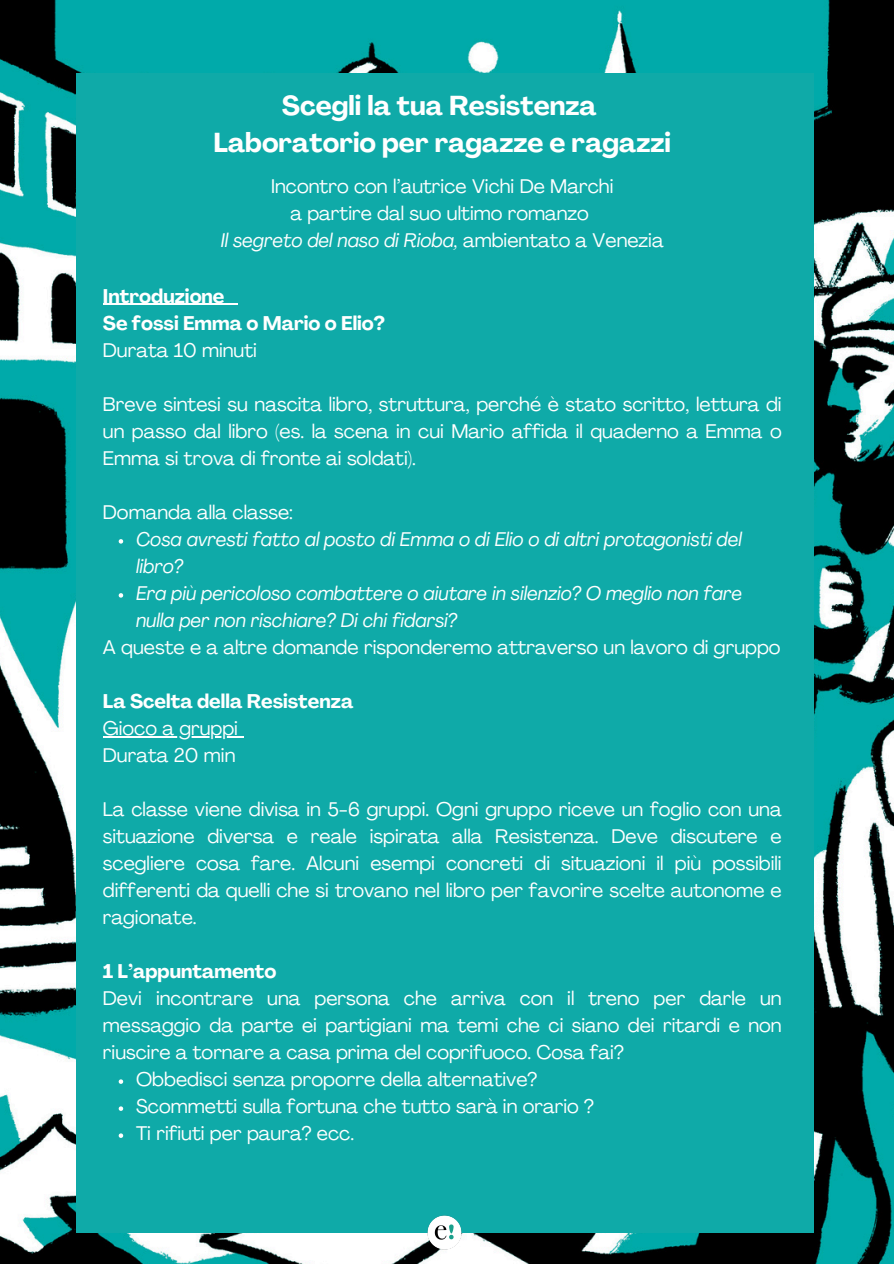
<style>
.page{position:relative;width:894px;height:1264px;background:#fff}
.page>*{position:absolute;margin:0;border:0;box-sizing:border-box;transform-origin:0 0}
.t1{font:700 27px/37.2px "Agrandir";color:#fff;text-align:center}
.t2{font:19.5px/27px "Agrandir";color:#fff;text-align:justify}
.t3{font:italic 19.5px/27px "Agrandir";color:#fff}
.t4{font:700 19.5px "Agrandir";color:#fff}
.s1{font-style:normal}
</style>
<div class="page">
<img style="left:0;top:0;width:893px;height:1263px">
<div style="left:77px;top:73px;width:736px;height:1159px;background:#0faaa8"></div>
<img style="left:414px;top:1215px;width:61px;height:48px">
<hr style="left:103px;top:304px;width:121px;height:1px;background:#fff">
<svg style="left:224px;top:304px;width:13px;height:1px"></svg>
<svg style="left:119px;top:539px;width:4px;height:4px"></svg>
<svg style="left:119px;top:593px;width:4px;height:4px"></svg>
<hr style="left:103px;top:736px;width:135px;height:1px;background:#fff">
<svg style="left:119px;top:1079px;width:4px;height:4px"></svg>
<svg style="left:119px;top:1106px;width:4px;height:4px"></svg>
<svg style="left:119px;top:1133px;width:4px;height:4px"></svg>
<p class="t1" style="left:213px;top:90px;width:459px">Scegli la tua Resistenza<br>Laboratorio per ragazze e ragazzi</p>
<h1 class="t2" style="left:271px;top:175px;width:343px">Incontro con l’autrice Vichi De Marchi</h1>
<p class="t2" style="left:290px;top:202px;width:300px">a partire dal suo ultimo romanzo</p>
<p class="t3" style="left:221px;top:229px;width:444px">Il segreto del naso di Rioba, <span class="s1">ambientato a Venezia</span></p>
<p class="t4" style="left:103px;top:288px;width:123px">Introduzione</p>
<p class="t4" style="left:103px;top:315px;width:283px">Se fossi Emma o Mario o Elio?</p>
<p class="t2" style="left:103px;top:338px;width:155px">Durata 10 minuti</p>
<p class="t2" style="left:103px;top:392px;width:680px">Breve sintesi su nascita libro, struttura, perché è stato scritto, lettura di un passo dal libro (es. la scena in cui Mario affida il quaderno a Emma o Emma si trova di fronte ai soldati).</p>
<p class="t2" style="left:103px;top:500px;width:191px">Domanda alla classe:</p>
<p class="t3" style="left:136px;top:527px;width:607px">Cosa avresti fatto al posto di Emma o di Elio o di altri protagonisti del libro?</p>
<p class="t3" style="left:136px;top:581px;width:607px">Era più pericoloso combattere o aiutare in silenzio? O meglio non fare nulla per non rischiare? Di chi fidarsi?</p>
<p class="t2" style="left:103px;top:635px;width:679px">A queste e a altre domande risponderemo attraverso un lavoro di gruppo</p>
<p class="t4" style="left:103px;top:693px;width:252px">La Scelta della Resistenza</p>
<p class="t2" style="left:103px;top:716px;width:137px">Gioco a gruppi</p>
<p class="t2" style="left:103px;top:743px;width:134px">Durata 20 min</p>
<p class="t2" style="left:103px;top:797px;width:680px">La classe viene divisa in 5-6 gruppi. Ogni gruppo riceve un foglio con una situazione diversa e reale ispirata alla Resistenza. Deve discutere e scegliere cosa fare. Alcuni esempi concreti di situazioni il più possibili differenti da quelli che si trovano nel libro per favorire scelte autonome e ragionate.</p>
<p class="t4" style="left:103px;top:963px;width:175px">1 L’appuntamento</p>
<p class="t2" style="left:103px;top:986px;width:680px">Devi incontrare una persona che arriva con il treno per darle un messaggio da parte ei partigiani ma temi che ci siano dei ritardi e non riuscire a tornare a casa prima del coprifuoco. Cosa fai?</p>
<p class="t2" style="left:136px;top:1067px;width:403px">Obbedisci senza proporre della alternative?</p>
<p class="t2" style="left:136px;top:1094px;width:459px">Scommetti sulla fortuna che tutto sarà in orario ?</p>
<p class="t2" style="left:136px;top:1121px;width:219px">Ti rifiuti per paura? ecc.</p>
</div>
